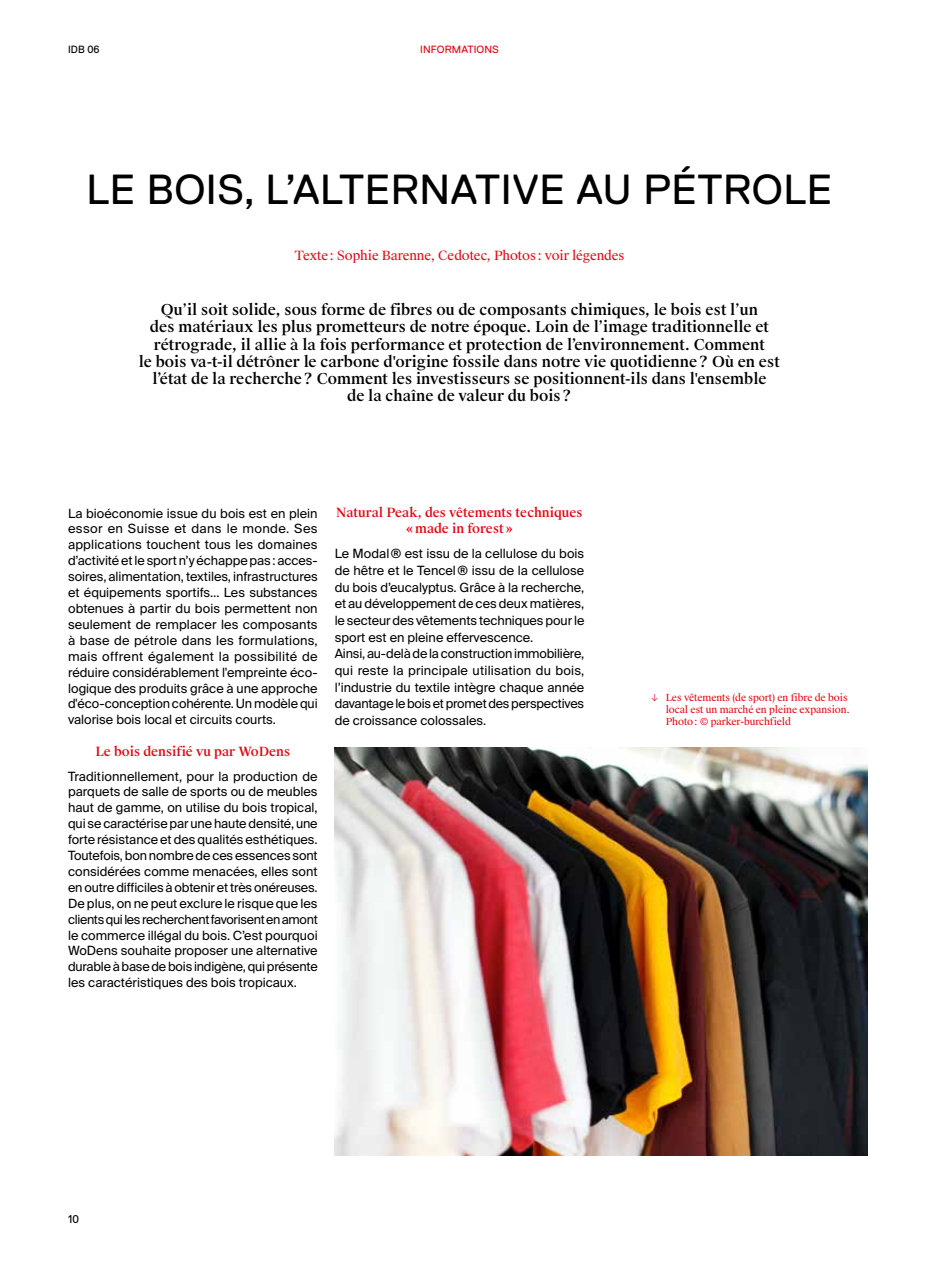
<style>
.page{position:relative;width:936px;height:1263px;background:#fff}
.page>*{position:absolute;margin:0;border:0;box-sizing:border-box;transform-origin:0 0}
.t1{font:42px "Replica Pro";letter-spacing:.01em;color:#000}
.t2{font:500 15px/17.2px "Suisse Works";color:#000;text-align:center}
.t3{font:12.75px/15.9px "Suisse Intl";color:#000;text-align:justify}
.t4{font:500 12.75px/16.6px "Suisse Works";color:#e30613;text-align:center}
.t5{font:12.75px "Suisse Works";letter-spacing:-.01em;color:#e30613}
.t6{font:11.25px "Replica Pro";color:#000}
.t7{font:10.5px "Replica Pro";letter-spacing:.01em;color:#e30613}
.t8{font:10.5px "Replica Pro";color:#000}
.t9{font:9.75px/12px "Suisse Works";letter-spacing:-.01em;color:#e30613}
</style>
<div class="page">
<img style="left:334px;top:747px;width:533px;height:409px">
<p class="t8" style="left:68px;top:44px;width:33px">IDB 06</p>
<p class="t7" style="left:420px;top:44px;width:80px">INFORMATIONS</p>
<h1 class="t1" style="left:87px;top:166px;width:747px">LE BOIS, L’ALTERNATIVE AU PÉTROLE</h1>
<p class="t5" style="left:294px;top:247px;width:331px">Texte: Sophie Barenne, Cedotec, Photos: voir légendes</p>
<p class="t2" style="left:139px;top:302px;width:642px">Qu’il soit solide, sous forme de fibres ou de composants chimiques, le bois est l’un<br>des matériaux les plus prometteurs de notre époque. Loin de l’image traditionnelle et rétrograde, il allie à la fois performance et protection de l’environnement. Comment<br>le bois va-t-il détrôner le carbone d'origine fossile dans notre vie quotidienne? Où en est l’état de la recherche? Comment les investisseurs se positionnent-ils dans l'ensemble<br>de la chaîne de valeur du bois?</p>
<p class="t3" style="left:68px;top:505px;width:251px">La bioéconomie issue du bois est en plein essor en Suisse et dans le monde. Ses applications touchent tous les domaines d’activité et le sport n’y échappe pas: acces&shy;soires, alimentation, textiles, infrastructures et équipements sportifs… Les substances obtenues à partir du bois permettent non seulement de remplacer les composants à base de pétrole dans les formulations, mais offrent également la possibilité de réduire considérablement l'empreinte éco&shy;logique des produits grâce à une approche d'éco-conception cohérente. Un modèle qui valorise bois local et circuits courts.</p>
<p class="t4" style="left:95px;top:743px;width:196px">Le bois densifié vu par WoDens</p>
<p class="t3" style="left:68px;top:768px;width:251px">Traditionnellement, pour la production de parquets de salle de sports ou de meubles haut de gamme, on utilise du bois tropical, qui se caractérise par une haute densité, une forte résistance et des qualités esthétiques.<br>Toutefois, bon nombre de ces essences sont considérées comme menacées, elles sont en outre difficiles à obtenir et très onéreuses.<br>De plus, on ne peut exclure le risque que les clients qui les recherchent favorisent en amont le commerce illégal du bois. C’est pourquoi WoDens souhaite proposer une alternative durable à base de bois indigène, qui présente les caractéristiques des bois tropicaux.</p>
<p class="t4" style="left:336px;top:504px;width:248px">Natural Peak, des vêtements techniques «made in forest»</p>
<p class="t3" style="left:334px;top:546px;width:251px;line-height:16.6px;text-align:left">Le Modal® est issu de la cellulose du bois de hêtre et le Tencel® issu de la cellulose du bois d’eucalyptus. Grâce à la recherche, et au développement de ces deux matières, le secteur des vêtements techniques pour le sport est en pleine effervescence.<br>Ainsi, au-delà de la construction immobilière, qui reste la principale utilisation du bois, l’industrie du textile intègre chaque année davantage le bois et promet des perspectives de croissance colossales.</p>
<p class="t9" style="left:665px;top:692px;width:186px;text-indent:-15px">↓ Les vêtements (de sport) en fibre de bois local est un marché en pleine expansion.<br>Photo: © parker-burchfield</p>
<p class="t6" style="left:68px;top:1212px;width:12px">10</p>
</div>
